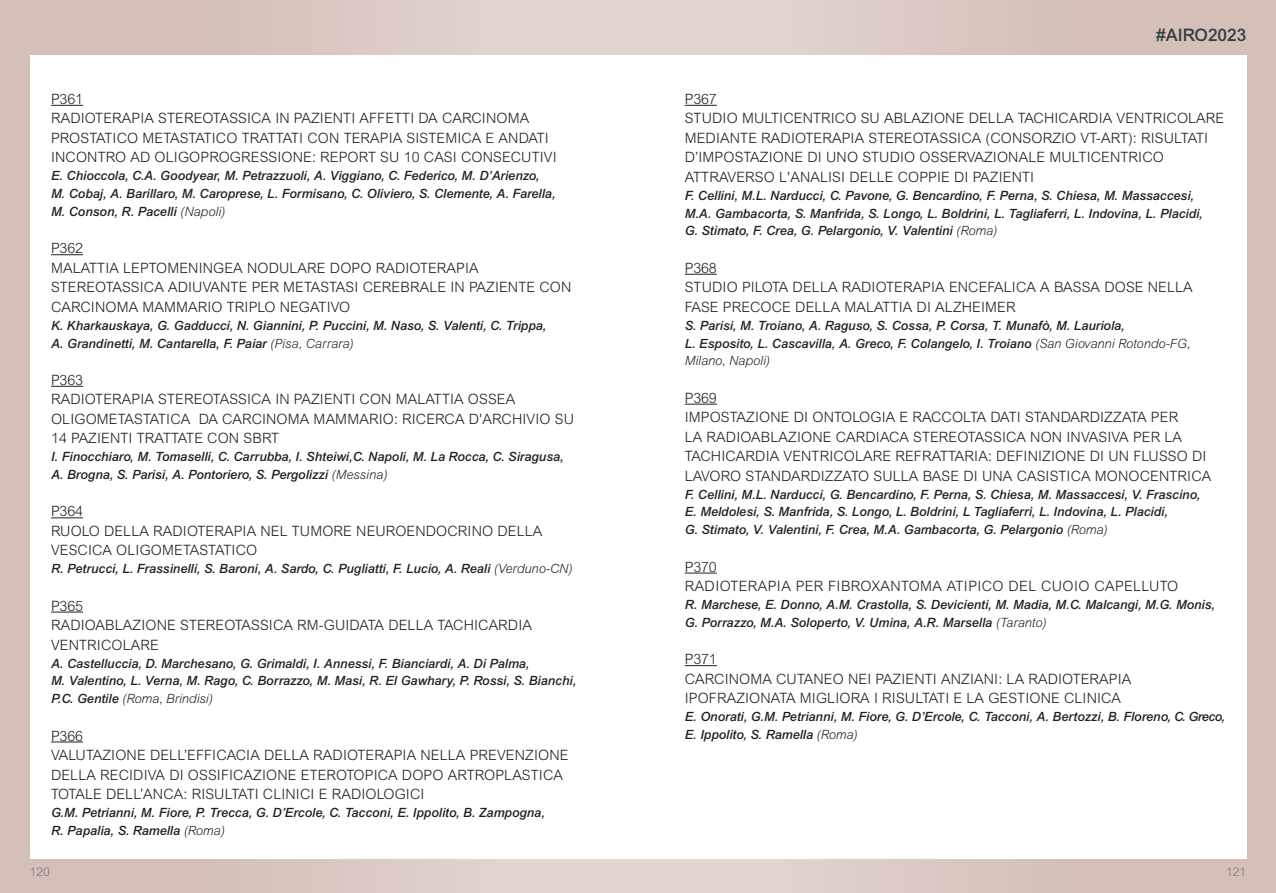
<style>
.page{position:relative;width:1276px;height:893px;background:#fff}
.page>*{position:absolute;margin:0;border:0;box-sizing:border-box;transform-origin:0 0}
.t1{font:500 17.25px "Arial MT Std";color:#343d41}
.t2{font:300 14.25px/19.5px "Arial MT Std";letter-spacing:.01em;color:#231f20}
.t3{font:300 14.25px "Arial MT Std";letter-spacing:.03em;color:#231f20}
.t4{font:300 14.25px "Arial MT Std";letter-spacing:-.01em;color:#231f20}
.t5{font:italic 500 12.75px/17.9px "Arial MT Std";color:#231f20}
.t6{font:300 12px "Arial MT Std";color:#7e717a}
.s1{font-weight:300}
</style>
<div class="page">
<div style="left:0;top:0;width:638px;height:893px;background:linear-gradient(to right,#d1bab3,#e4d7d3)"></div>
<div style="left:638px;top:0;width:638px;height:893px;background:linear-gradient(to right,#e3d6d3,#d1bbb4)"></div>
<div style="left:30px;top:55px;width:1216px;height:804px;background:#fff"></div>
<hr style="left:51px;top:105px;width:32px;height:1px;background:#231f20">
<hr style="left:51px;top:254px;width:32px;height:1px;background:#231f20">
<hr style="left:51px;top:386px;width:32px;height:1px;background:#231f20">
<hr style="left:51px;top:517px;width:32px;height:1px;background:#231f20">
<hr style="left:51px;top:612px;width:32px;height:1px;background:#231f20">
<hr style="left:51px;top:742px;width:32px;height:1px;background:#231f20">
<hr style="left:685px;top:105px;width:32px;height:1px;background:#231f20">
<hr style="left:685px;top:274px;width:32px;height:1px;background:#231f20">
<hr style="left:685px;top:404px;width:32px;height:1px;background:#231f20">
<hr style="left:685px;top:573px;width:32px;height:1px;background:#231f20">
<hr style="left:685px;top:665px;width:32px;height:1px;background:#231f20">
<p class="t4" style="left:51px;top:91px;width:34px">P361</p>
<p class="t2" style="left:51px;top:109px;width:507px">RADIOTERAPIA STEREOTASSICA IN PAZIENTI AFFETTI DA CARCINOMA<br>PROSTATICO METASTATICO TRATTATI CON TERAPIA SISTEMICA E ANDATI<br>INCONTRO AD OLIGOPROGRESSIONE: REPORT SU 10 CASI CONSECUTIVI</p>
<p class="t5" style="left:51px;top:167px;width:506px">E. Chioccola, C.A. Goodyear, M. Petrazzuoli, A. Viggiano, C. Federico, M. D’Arienzo,<br>M. Cobaj, A. Barillaro, M. Caroprese, L. Formisano, C. Oliviero, S. Clemente, A. Farella,<br>M. Conson, R. Pacelli <span class="s1">(Napoli)</span></p>
<p class="t4" style="left:51px;top:240px;width:34px">P362</p>
<p class="t2" style="left:51px;top:258px;width:522px">MALATTIA LEPTOMENINGEA NODULARE DOPO RADIOTERAPIA<br>STEREOTASSICA ADIUVANTE PER METASTASI CEREBRALE IN PAZIENTE CON<br>CARCINOMA MAMMARIO TRIPLO NEGATIVO</p>
<p class="t5" style="left:51px;top:316px;width:497px">K. Kharkauskaya, G. Gadducci, N. Giannini, P. Puccini, M. Naso, S. Valenti, C. Trippa,<br>A. Grandinetti, M. Cantarella, F. Paiar <span class="s1">(Pisa, Carrara)</span></p>
<p class="t4" style="left:51px;top:372px;width:34px">P363</p>
<p class="t2" style="left:51px;top:390px;width:524px">RADIOTERAPIA STEREOTASSICA IN PAZIENTI CON MALATTIA OSSEA<br>OLIGOMETASTATICA DA CARCINOMA MAMMARIO: RICERCA D'ARCHIVIO SU<br>14 PAZIENTI TRATTATE CON SBRT</p>
<p class="t5" style="left:51px;top:448px;width:514px">I. Finocchiaro, M. Tomaselli, C. Carrubba, I. Shteiwi,C. Napoli, M. La Rocca, C. Siragusa,<br>A. Brogna, S. Parisi, A. Pontoriero, S. Pergolizzi <span class="s1">(Messina)</span></p>
<p class="t4" style="left:51px;top:503px;width:34px">P364</p>
<p class="t2" style="left:51px;top:521px;width:493px">RUOLO DELLA RADIOTERAPIA NEL TUMORE NEUROENDOCRINO DELLA<br>VESCICA OLIGOMETASTATICO</p>
<p class="t5" style="left:51px;top:560px;width:523px">R. Petrucci, L. Frassinelli, S. Baroni, A. Sardo, C. Pugliatti, F. Lucio, A. Reali <span class="s1">(Verduno-CN)</span></p>
<p class="t4" style="left:51px;top:597px;width:34px">P365</p>
<p class="t2" style="left:51px;top:615px;width:482px">RADIOABLAZIONE STEREOTASSICA RM-GUIDATA DELLA TACHICARDIA<br>VENTRICOLARE</p>
<p class="t5" style="left:51px;top:654px;width:527px">A. Castelluccia, D. Marchesano, G. Grimaldi, I. Annessi, F. Bianciardi, A. Di Palma,<br>M. Valentino, L. Verna, M. Rago, C. Borrazzo, M. Masi, R. El Gawhary, P. Rossi, S. Bianchi,<br>P.C. Gentile <span class="s1">(Roma, Brindisi)</span></p>
<p class="t4" style="left:51px;top:727px;width:34px">P366</p>
<p class="t2" style="left:51px;top:745px;width:519px">VALUTAZIONE DELL’EFFICACIA DELLA RADIOTERAPIA NELLA PREVENZIONE<br>DELLA RECIDIVA DI OSSIFICAZIONE ETEROTOPICA DOPO ARTROPLASTICA<br>TOTALE DELL’ANCA: RISULTATI CLINICI E RADIOLOGICI</p>
<p class="t5" style="left:51px;top:803px;width:495px">G.M. Petrianni, M. Fiore, P. Trecca, G. D’Ercole, C. Tacconi, E. Ippolito, B. Zampogna,<br>R. Papalia, S. Ramella <span class="s1">(Roma)</span></p>
<h1 class="t1" style="left:1156px;top:25px;width:91px">#AIRO2023</h1>
<p class="t4" style="left:685px;top:91px;width:34px">P367</p>
<p class="t2" style="left:685px;top:109px;width:541px">STUDIO MULTICENTRICO SU ABLAZIONE DELLA TACHICARDIA VENTRICOLARE MEDIANTE RADIOTERAPIA STEREOTASSICA (CONSORZIO VT-ART): RISULTATI D’IMPOSTAZIONE DI UNO STUDIO OSSERVAZIONALE MULTICENTRICO ATTRAVERSO L'ANALISI DELLE COPPIE DI PAZIENTI</p>
<p class="t5" style="left:685px;top:186px;width:519px">F. Cellini, M.L. Narducci, C. Pavone, G. Bencardino, F. Perna, S. Chiesa, M. Massaccesi,<br>M.A. Gambacorta, S. Manfrida, S. Longo, L. Boldrini, L. Tagliaferri, L. Indovina, L. Placidi,<br>G. Stimato, F. Crea, G. Pelargonio, V. Valentini <span class="s1">(Roma)</span></p>
<p class="t4" style="left:685px;top:260px;width:34px">P368</p>
<p class="t2" style="left:685px;top:278px;width:509px">STUDIO PILOTA DELLA RADIOTERAPIA ENCEFALICA A BASSA DOSE NELLA<br>FASE PRECOCE DELLA MALATTIA DI ALZHEIMER</p>
<p class="t5" style="left:685px;top:316px;width:507px">S. Parisi, M. Troiano, A. Raguso, S. Cossa, P. Corsa, T. Munafò, M. Lauriola,<br>L. Esposito, L. Cascavilla, A. Greco, F. Colangelo, I. Troiano <span class="s1">(San Giovanni Rotondo-FG,<br>Milano, Napoli)</span></p>
<p class="t4" style="left:685px;top:390px;width:34px">P369</p>
<p class="t2" style="left:685px;top:407px;width:528px">IMPOSTAZIONE DI ONTOLOGIA E RACCOLTA DATI STANDARDIZZATA PER<br>LA RADIOABLAZIONE CARDIACA STEREOTASSICA NON INVASIVA PER LA TACHICARDIA VENTRICOLARE REFRATTARIA: DEFINIZIONE DI UN FLUSSO DI LAVORO STANDARDIZZATO SULLA BASE DI UNA CASISTICA MONOCENTRICA</p>
<p class="t5" style="left:685px;top:485px;width:517px">F. Cellini, M.L. Narducci, G. Bencardino, F. Perna, S. Chiesa, M. Massaccesi, V. Frascino,<br>E. Meldolesi, S. Manfrida, S. Longo, L. Boldrini, L Tagliaferri, L. Indovina, L. Placidi,<br>G. Stimato, V. Valentini, F. Crea, M.A. Gambacorta, G. Pelargonio <span class="s1">(Roma)</span></p>
<p class="t4" style="left:685px;top:558px;width:34px">P370</p>
<p class="t3" style="left:685px;top:578px;width:495px">RADIOTERAPIA PER FIBROXANTOMA ATIPICO DEL CUOIO CAPELLUTO</p>
<p class="t5" style="left:685px;top:595px;width:531px">R. Marchese, E. Donno, A.M. Crastolla, S. Devicienti, M. Madia, M.C. Malcangi, M.G. Monis,<br>G. Porrazzo, M.A. Soloperto, V. Umina, A.R. Marsella <span class="s1">(Taranto)</span></p>
<p class="t4" style="left:685px;top:651px;width:34px">P371</p>
<p class="t2" style="left:685px;top:669px;width:448px">CARCINOMA CUTANEO NEI PAZIENTI ANZIANI: LA RADIOTERAPIA<br>IPOFRAZIONATA MIGLIORA I RISULTATI E LA GESTIONE CLINICA</p>
<p class="t5" style="left:685px;top:707px;width:541px">E. Onorati, G.M. Petrianni, M. Fiore, G. D’Ercole, C. Tacconi, A. Bertozzi, B. Floreno, C. Greco,<br>E. Ippolito, S. Ramella <span class="s1">(Roma)</span></p>
<p class="t6" style="left:30px;top:865px;width:22px">120</p>
<p class="t6" style="left:1226px;top:865px;width:22px">121</p>
</div>
